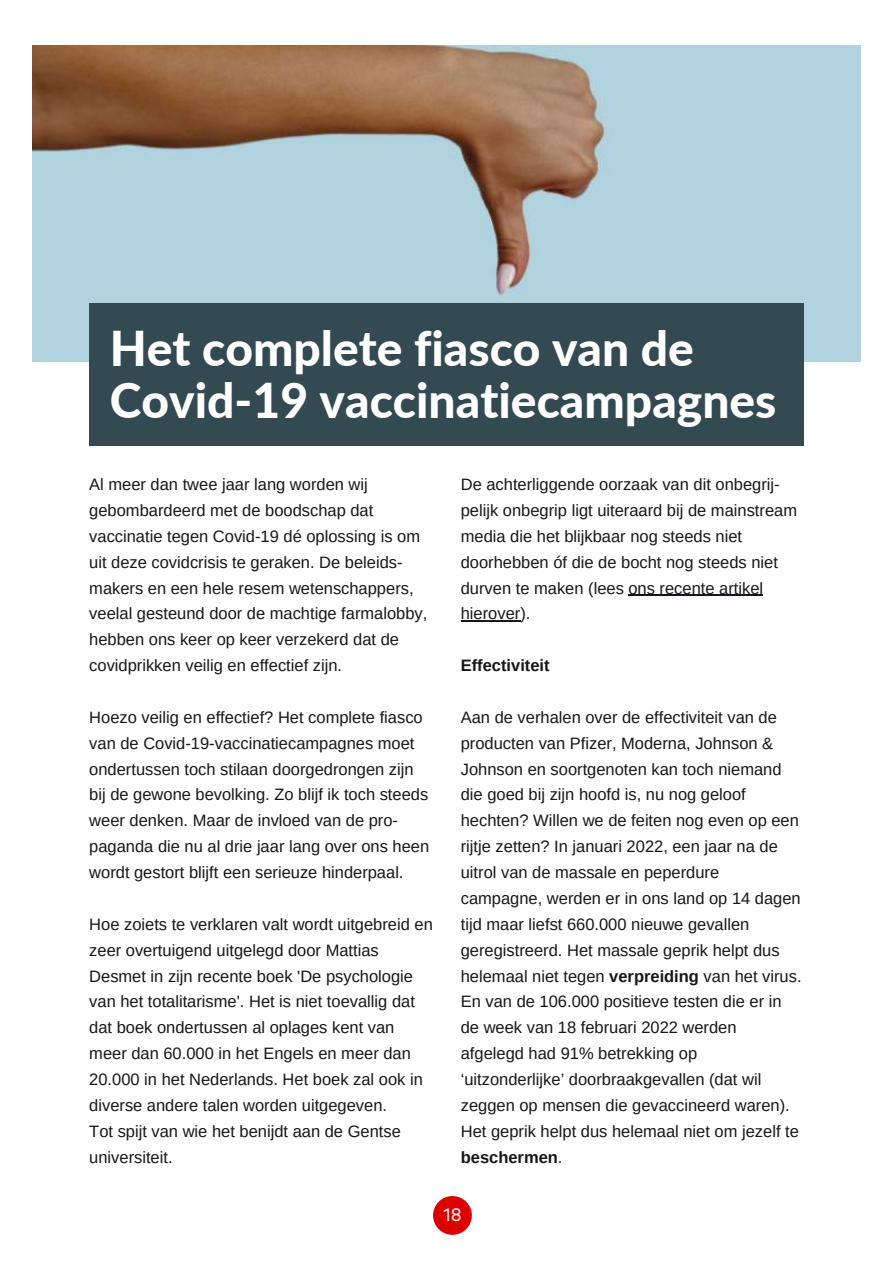
<style>
.page{position:relative;width:893px;height:1264px;background:#fff}
.page>*{position:absolute;margin:0;border:0;box-sizing:border-box;transform-origin:0 0}
.t1{font:800 48px/51.8px "Lato";color:#fff}
.t2{font:18px "Munken Sans";color:#fff}
.t3{font:16.5px/25.8px "Arimo";color:#14161a}
.t4{font:700 16.5px "Arimo";color:#14161a}
.s1{font-weight:700}
</style>
<div class="page">
<img style="left:33px;top:45px;width:827px;height:316px">
<div style="left:89px;top:303px;width:714px;height:143px;background:#334a52"></div>
<div style="left:433px;top:1195px;width:39px;height:39px;background:#dd0002;border-radius:50%"></div>
<hr style="left:628px;top:594px;width:135px;height:1px;background:#14161a">
<hr style="left:461px;top:620px;width:59px;height:1px;background:#14161a">
<h1 class="t1" style="left:110px;top:322px;width:668px">Het complete fiasco van de<br>Covid-19 vaccinatiecampagnes</h1>
<p class="t3" style="left:89px;top:471px;width:339px">Al meer dan twee jaar lang worden wij gebombardeerd met de boodschap dat vaccinatie tegen Covid-19 dé oplossing is om uit deze covidcrisis te geraken. De beleids&shy;makers en een hele resem wetenschappers, veelal gesteund door de machtige farmalobby, hebben ons keer op keer verzekerd dat de covidprikken veilig en effectief zijn.</p>
<p class="t3" style="left:89px;top:704px;width:341px">Hoezo veilig en effectief? Het complete fiasco van de Covid-19-vaccinatiecampagnes moet ondertussen toch stilaan doorgedrongen zijn bij de gewone bevolking. Zo blijf ik toch steeds weer denken. Maar de invloed van de pro&shy;paganda die nu al drie jaar lang over ons heen wordt gestort blijft een serieuze hinderpaal.</p>
<p class="t3" style="left:89px;top:911px;width:345px">Hoe zoiets te verklaren valt wordt uitgebreid en zeer overtuigend uitgelegd door Mattias Desmet in zijn recente boek 'De psychologie van het totalitarisme'. Het is niet toevallig dat dat boek ondertussen al oplages kent van meer dan 60.000 in het Engels en meer dan 20.000 in het Nederlands. Het boek zal ook in diverse andere talen worden uitgegeven.<br>Tot spijt van wie het benijdt aan de Gentse universiteit.</p>
<p class="t3" style="left:461px;top:471px;width:338px">De achterliggende oorzaak van dit onbegrij&shy;pelijk onbegrip ligt uiteraard bij de mainstream media die het blijkbaar nog steeds niet doorhebben óf die de bocht nog steeds niet durven te maken (lees ons recente artikel hierover).</p>
<p class="t4" style="left:461px;top:656px;width:90px">Effectiviteit</p>
<p class="t3" style="left:461px;top:704px;width:342px">Aan de verhalen over de effectiviteit van de producten van Pfizer, Moderna, Johnson &amp; Johnson en soortgenoten kan toch niemand die goed bij zijn hoofd is, nu nog geloof hechten? Willen we de feiten nog even op een rijtje zetten? In januari 2022, een jaar na de uitrol van de massale en peperdure campagne, werden er in ons land op 14 dagen tijd maar liefst 660.000 nieuwe gevallen geregistreerd. Het massale geprik helpt dus helemaal niet tegen <span class="s1">verpreiding</span> van het virus.<br>En van de 106.000 positieve testen die er in de week van 18 februari 2022 werden afgelegd had 91% betrekking op ‘uitzonderlijke’ doorbraakgevallen (dat wil zeggen op mensen die gevaccineerd waren).<br>Het geprik helpt dus helemaal niet om jezelf te <span class="s1">beschermen</span>.</p>
<p class="t2" style="left:443px;top:1203px;width:20px">18</p>
</div>
